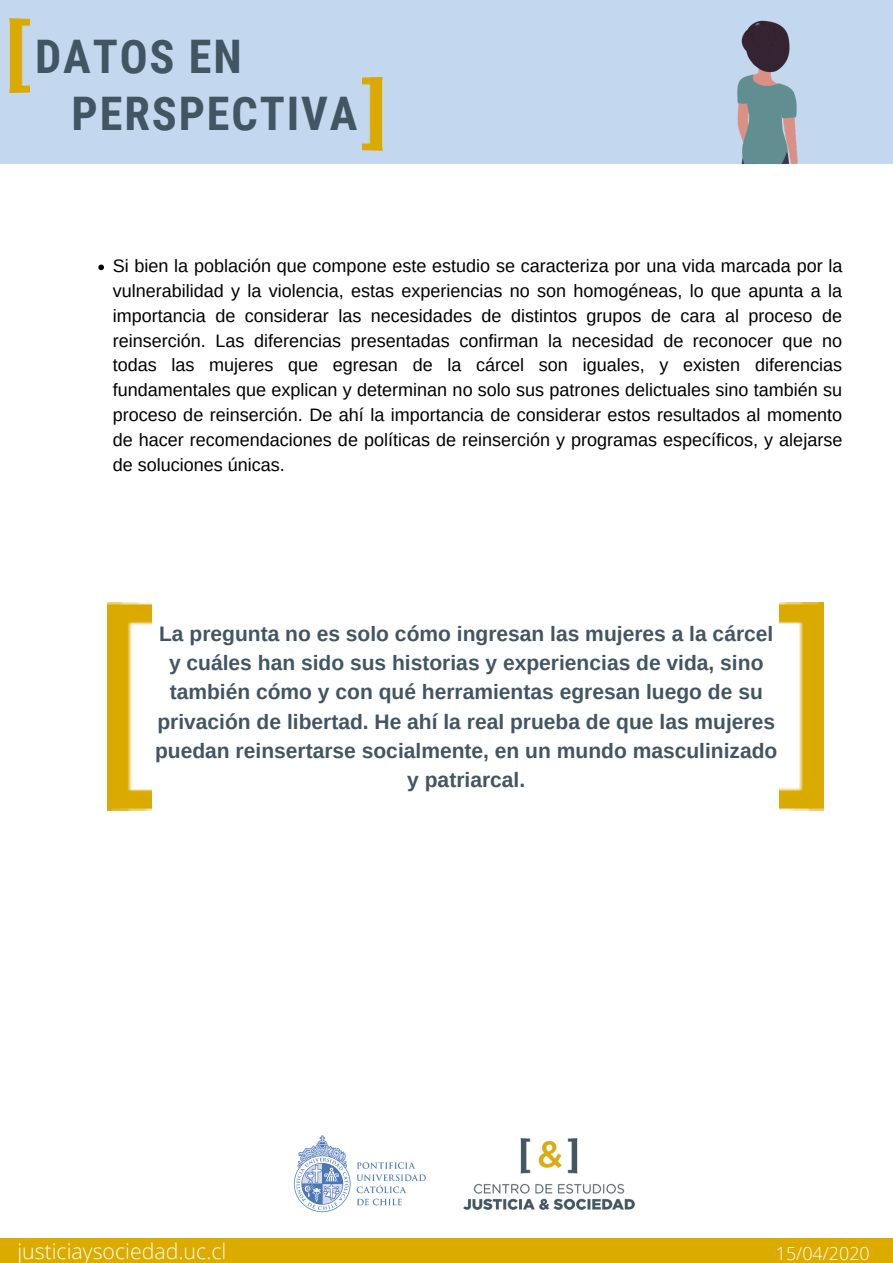
<style>
.page{position:relative;width:893px;height:1263px;background:#fff}
.page>*{position:absolute;margin:0;border:0;box-sizing:border-box;transform-origin:0 0}
.t1{font:700 46.28px/57.7px "Roboto Condensed";letter-spacing:.04em;color:#425563}
.t2{font:300 21.38px "Open Sans";color:#fcfff9}
.t3{font:700 21px/29.2px "Arimo";color:#425563;text-align:center}
.t4{font:18px/24.8px "Arimo";color:#000;text-align:justify}
.t5{font:300 17.92px "Open Sans";color:#fcfff9}
.s1{color:#c3d7ee}
</style>
<div class="page">
<img style="left:463px;top:1139px;width:171px;height:71px">
<img style="left:294px;top:1135px;width:132px;height:78px">
<div style="left:0;top:1239px;width:893px;height:24px;background:#dbab00"></div>
<div style="left:0;top:0;width:671px;height:163px;background:#c3d7ee"></div>
<div style="left:175px;top:0;width:718px;height:163px;background:#c3d7ee"></div>
<img style="left:362px;top:77px;width:20px;height:74px">
<img style="left:9px;top:19px;width:21px;height:73px">
<img style="left:686px;top:21px;width:162px;height:144px">
<img style="left:739px;top:20px;width:32px;height:26px">
<img style="left:755px;top:26px;width:24px;height:20px">
<svg style="left:98px;top:265px;width:6px;height:5px"></svg>
<img style="left:779px;top:603px;width:44px;height:207px">
<img style="left:107px;top:602px;width:44px;height:208px">
<h1 class="t1" style="left:35px;top:28px;width:324px">DATOS EN<br><span class="s1">F</span>PERSPECTIVA</h1>
<p class="t4" style="left:113px;top:254px;width:731px">Si bien la población que compone este estudio se caracteriza por una vida marcada por la vulnerabilidad y la violencia, estas experiencias no son homogéneas, lo que apunta a la importancia de considerar las necesidades de distintos grupos de cara al proceso de reinserción. Las diferencias presentadas confirman la necesidad de reconocer que no todas las mujeres que egresan de la cárcel son iguales, y existen diferencias fundamentales que explican y determinan no solo sus patrones delictuales sino también su proceso de reinserción. De ahí la importancia de considerar estos resultados al momento de hacer recomendaciones de políticas de reinserción y programas específicos, y alejarse de soluciones únicas.</p>
<p class="t3" style="left:155px;top:619px;width:624px">La pregunta no es solo cómo ingresan las mujeres a la cárcel y cuáles han sido sus historias y experiencias de vida, sino también cómo y con qué herramientas egresan luego de su privación de libertad. He ahí la real prueba de que las mujeres puedan reinsertarse socialmente, en un mundo masculinizado y patriarcal.</p>
<p class="t2" style="left:17px;top:1236px;width:210px">justiciaysociedad.uc.cl</p>
<p class="t5" style="left:776px;top:1241px;width:95px">15/04/2020</p>
</div>
